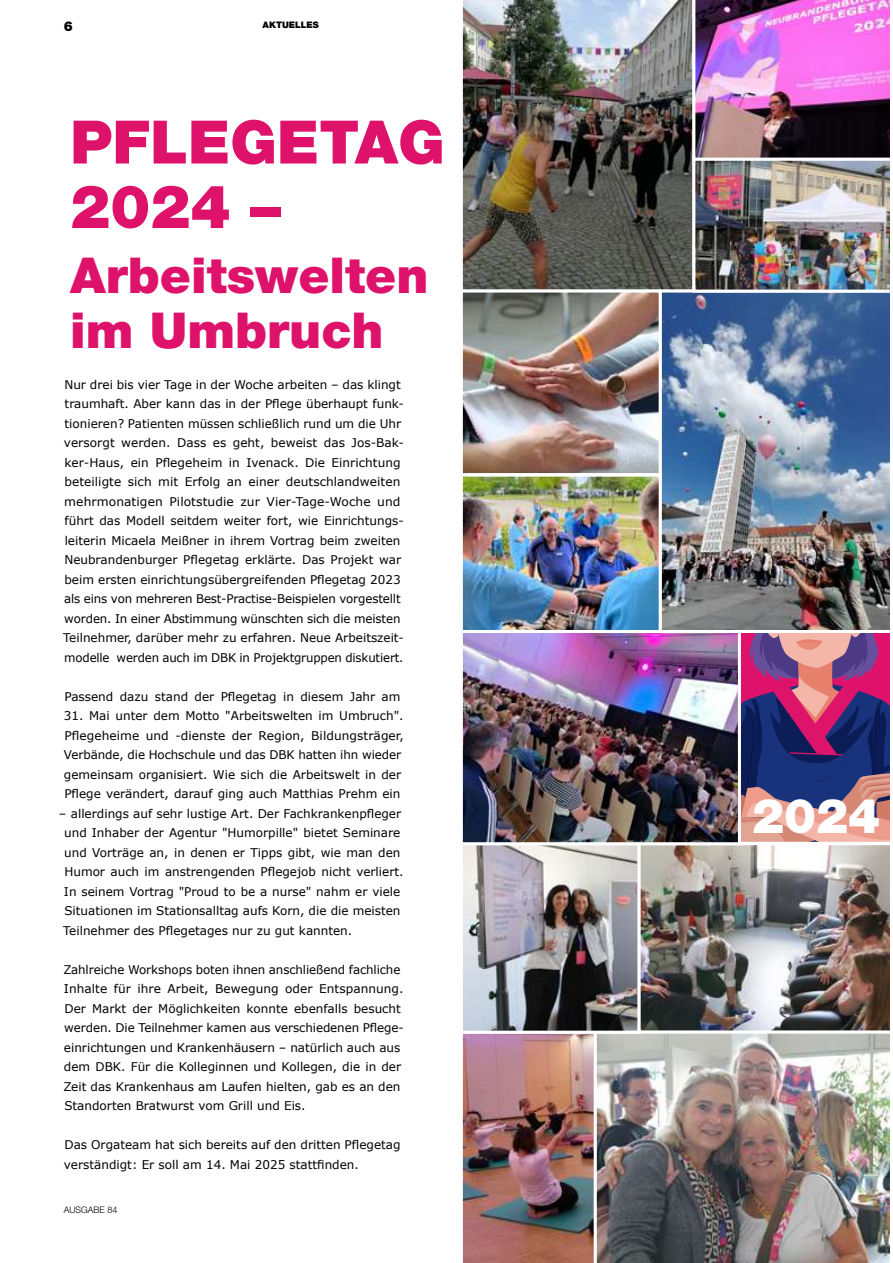
<style>
.page{position:relative;width:893px;height:1263px;background:#fff}
.page>*{position:absolute;margin:0;border:0;box-sizing:border-box;transform-origin:0 0}
.t1{font:900 60px/64.5px "Helvetica Neue LT Std";color:#de126a}
.t2{font:900 49.5px/55.5px "Helvetica Neue LT Std";color:#de126a}
.t3{font:900 48px "Helvetica Neue LT Std";color:#fff}
.t4{font:900 13.5px "Helvetica Neue LT Std";color:#000}
.t5{font:12px/19.5px "Verdana";color:#000}
.t6{font:300 9px "Helvetica Neue LT Std";color:#000}
.t7{font:900 9px "Helvetica Neue LT Std";color:#000}
</style>
<div class="page">
<img style="left:464px;top:162px;width:425px;height:467px">
<img style="left:462px;top:0;width:230px;height:290px">
<div style="left:659px;top:290px;width:234px;height:343px;border:3px solid #fff"></div>
<img style="left:464px;top:846px;width:425px;height:184px">
<div style="left:637px;top:842px;width:256px;height:192px;border:3px solid #fff"></div>
<img style="left:462px;top:1034px;width:132px;height:229px">
<img style="left:596px;top:1031px;width:297px;height:232px">
<div style="left:460px;top:842px;width:180px;height:192px;border:3px solid #fff"></div>
<div style="left:460px;top:290px;width:202px;height:186px;border:3px solid #fff"></div>
<div style="left:460px;top:473px;width:202px;height:160px;border:3px solid #fff"></div>
<img style="left:692px;top:0;width:198px;height:158px">
<div style="left:692px;top:158px;width:201px;height:135px;border:3px solid #fff"></div>
<img style="left:464px;top:634px;width:273px;height:207px">
<div style="left:460px;top:630px;width:281px;height:215px;border:3px solid #fff"></div>
<hr style="left:466px;top:473px;width:195px;height:3px;background:#fff">
<svg style="left:742px;top:634px;width:147px;height:207px;background:#824f7a"></svg>
<div style="left:738px;top:630px;width:155px;height:215px;border:3px solid #fff"></div>
<p class="t4" style="left:64px;top:18px;width:11px">6</p>
<p class="t7" style="left:263px;top:19px;width:58px">AKTUELLES</p>
<h1 class="t1" style="left:70px;top:110px;width:376px">PFLEGETAG<br>2024 –</h1>
<h2 class="t2" style="left:70px;top:247px;width:360px">Arbeitswelten im Umbruch</h2>
<p class="t5" style="left:63px;top:375px;width:342px">Nur drei bis vier Tage in der Woche arbeiten – das klingt traumhaft. Aber kann das in der Pflege überhaupt funk&shy;tionieren? Patienten müssen schließlich rund um die Uhr versorgt werden. Dass es geht, beweist das Jos-Bak&shy;ker-Haus, ein Pflegeheim in Ivenack. Die Einrichtung beteiligte sich mit Erfolg an einer deutschlandweiten mehrmonatigen Pilotstudie zur Vier-Tage-Woche und führt das Modell seitdem weiter fort, wie Einrichtungs&shy;leiterin Micaela Meißner in ihrem Vortrag beim zweiten Neubrandenburger Pflegetag erklärte. Das Projekt war beim ersten einrichtungsübergreifenden Pflegetag 2023 als eins von mehreren Best-Practise-Beispielen vorgestellt worden. In einer Abstimmung wünschten sich die meisten Teilnehmer, darüber mehr zu erfahren. Neue Arbeitszeit&shy;modelle werden auch im DBK in Projektgruppen diskutiert.</p>
<p class="t5" style="left:64px;top:687px;width:338px">Passend dazu stand der Pflegetag in diesem Jahr am</p>
<p class="t5" style="left:64px;top:706px;width:342px">31. Mai unter dem Motto "Arbeitswelten im Umbruch".<br>Pflegeheime und -dienste der Region, Bildungsträger, Verbände, die Hochschule und das DBK hatten ihn wieder gemeinsam organisiert. Wie sich die Arbeitswelt in der Pflege verändert, darauf ging auch Matthias Prehm ein</p>
<p class="t5" style="left:63px;top:804px;width:342px;text-indent:-4px">– allerdings auf sehr lustige Art. Der Fachkrankenpfleger und Inhaber der Agentur "Humorpille" bietet Seminare und Vorträge an, in denen er Tipps gibt, wie man den Humor auch im anstrengenden Pflegejob nicht verliert.<br>In seinem Vortrag "Proud to be a nurse" nahm er viele Situationen im Stationsalltag aufs Korn, die die meisten Teilnehmer des Pflegetages nur zu gut kannten.</p>
<p class="t5" style="left:63px;top:960px;width:342px">Zahlreiche Workshops boten ihnen anschließend fachliche Inhalte für ihre Arbeit, Bewegung oder Entspannung.<br>Der Markt der Möglichkeiten konnte ebenfalls besucht werden. Die Teilnehmer kamen aus verschiedenen Pflege&shy;einrichtungen und Krankenhäusern – natürlich auch aus dem DBK. Für die Kolleginnen und Kollegen, die in der Zeit das Krankenhaus am Laufen hielten, gab es an den Standorten Bratwurst vom Grill und Eis.</p>
<p class="t5" style="left:64px;top:1135px;width:338px">Das Orgateam hat sich bereits auf den dritten Pflegetag verständigt: Er soll am 14. Mai 2025 stattfinden.</p>
<p class="t6" style="left:64px;top:1204px;width:55px">AUSGABE 84</p>
<h3 class="t3" style="left:752px;top:787px;width:130px">2024</h3>
</div>
